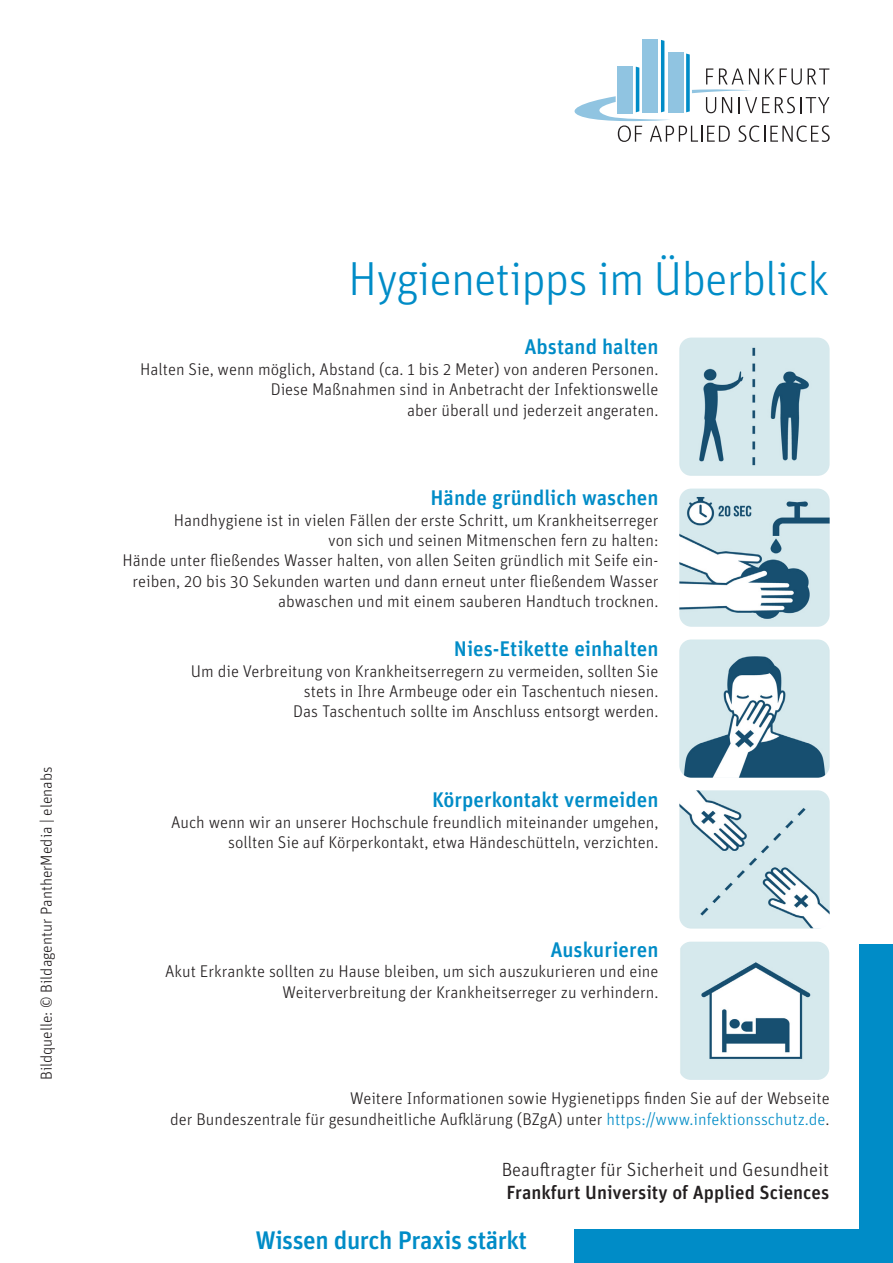
<style>
.page{position:relative;width:893px;height:1263px;background:#fff}
.page>*{position:absolute;margin:0;border:0;box-sizing:border-box;transform-origin:0 0}
.Einf__Abs{font:300 47.7px "Unit Pro";letter-spacing:-.02em;color:#008cc7}
.Einf__Abs-2{font:500 25.5px "Unit Pro";letter-spacing:-.02em;color:#008cc7}
.t1{font:500 21.15px "Unit Pro";color:#008cc7}
.Einf__Abs-3{font:300 19.05px/23px "Unit Pro";color:#231f20}
.Einf__Abs-4{font:300 16.95px/20.4px "Unit Pro";color:#231f20;text-align:right}
.Einf__Abs-5{font:300 15.9px "Unit Pro";color:#231f20}
.s1{color:#008cc7}
.s2{font-weight:500}
</style>
<div class="page">
<img style="left:679px;top:338px;width:151px;height:138px">
<img style="left:679px;top:488px;width:151px;height:139px">
<img style="left:679px;top:639px;width:151px;height:139px">
<img style="left:679px;top:790px;width:151px;height:139px">
<img style="left:680px;top:942px;width:149px;height:138px">
<div style="left:574px;top:1230px;width:319px;height:33px;background:#008cc7"></div>
<div style="left:860px;top:944px;width:33px;height:319px;background:#008cc7"></div>
<div style="left:643px;top:39px;width:15px;height:74px;background:#90c4e1"></div>
<svg style="left:574px;top:40px;width:256px;height:102px"></svg>
<p class="Einf__Abs-5" style="left:36px;top:1080px;width:315px;rotate:-90deg">Bildquelle: © Bildagentur PantherMedia | elenabs</p>
<p class="Einf__Abs" style="left:348px;top:247px;width:482px">Hygienetipps im Überblick</p>
<p class="t1" style="left:524px;top:332px;width:136px">Abstand halten</p>
<p class="Einf__Abs-4" style="left:140px;top:358px;width:520px">Halten Sie, wenn möglich, Abstand (ca. 1 bis 2 Meter) von anderen Personen.<br>Diese Maßnahmen sind in Anbetracht der Infektionswelle</p>
<p class="Einf__Abs-4" style="left:407px;top:399px;width:253px">aber überall und jederzeit angeraten.</p>
<p class="t1" style="left:430px;top:483px;width:229px">Hände gründlich waschen</p>
<p class="Einf__Abs-4" style="left:123px;top:509px;width:537px">Handhygiene ist in vielen Fällen der erste Schritt, um Krankheitserreger<br>von sich und seinen Mitmenschen fern zu halten:<br>Hände unter fließendes Wasser halten, von allen Seiten gründlich mit Seife ein&shy;reiben, 20 bis 30 Sekunden warten und dann erneut unter fließendem Wasser abwaschen und mit einem sauberen Handtuch trocknen.</p>
<p class="t1" style="left:454px;top:634px;width:206px">Nies-Etikette einhalten</p>
<p class="Einf__Abs-4" style="left:191px;top:660px;width:469px">Um die Verbreitung von Krankheitserregern zu vermeiden, sollten Sie stets in Ihre Armbeuge oder ein Taschentuch niesen.<br>Das Taschentuch sollte im Anschluss entsorgt werden.</p>
<p class="t1" style="left:432px;top:785px;width:228px">Körperkontakt vermeiden</p>
<p class="Einf__Abs-4" style="left:171px;top:811px;width:489px">Auch wenn wir an unserer Hochschule freundlich miteinander umgehen, sollten Sie auf Körperkontakt, etwa Händeschütteln, verzichten.</p>
<p class="t1" style="left:550px;top:934px;width:110px">Auskurieren</p>
<p class="Einf__Abs-4" style="left:165px;top:961px;width:495px">Akut Erkrankte sollten zu Hause bleiben, um sich auszukurieren und eine</p>
<p class="Einf__Abs-4" style="left:283px;top:981px;width:377px">Weiterverbreitung der Krankheitserreger zu verhindern.</p>
<p class="Einf__Abs-4" style="left:170px;top:1088px;width:661px">Weitere Informationen sowie Hygienetipps finden Sie auf der Webseite<br>der Bundeszentrale für gesundheitliche Aufklärung (BZgA) unter <span class="s1">https://www.infektionsschutz.de</span>.</p>
<p class="Einf__Abs-3" style="left:502px;top:1158px;width:329px">Beauftragter für Sicherheit und Gesundheit<br><span class="s2">Frankfurt University of Applied Sciences</span></p>
<p class="Einf__Abs-2" style="left:256px;top:1221px;width:273px">Wissen durch Praxis stärkt</p>
</div>
